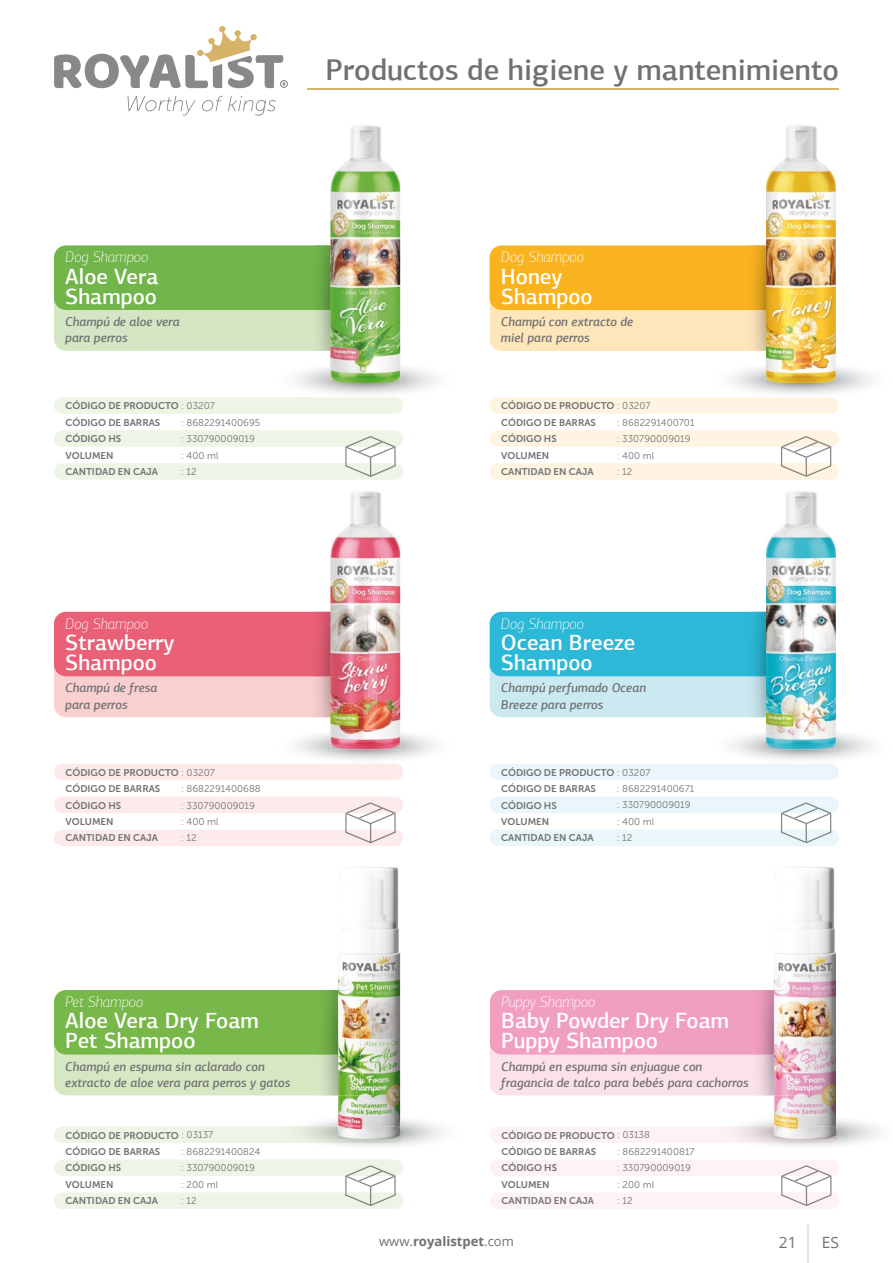
<style>
.page{position:relative;width:893px;height:1263px;background:#fff}
.page>*{position:absolute;margin:0;border:0;box-sizing:border-box;transform-origin:0 0}
.t1{font:500 30px "PF Agora Sans Pro";color:#707172}
.t2{font:500 22.05px/19.8px "PF Agora Sans Pro";color:#fff}
.t3{font:15.6px "Open Sans";color:#707172}
.t4{font:italic 100 15.3px "PF Agora Sans Pro";color:#fff}
.t5{font:700 13.05px "Open Sans";color:#707172}
.t6{font:italic 500 12.75px/16.5px "PF Agora Sans Pro";color:#707172}
.t7{font:9.75px/16.4px "Museo Sans 700";color:#707172}
.t8{font:9.75px/16.4px "Museo Sans 300";color:#707172}
.s1{font-family:"Museo Sans 300"}
.s2{font-weight:400}
</style>
<div class="page">
<svg style="left:54px;top:26px;width:234px;height:62px"></svg>
<svg style="left:128px;top:96px;width:67px;height:20px"></svg>
<svg style="left:202px;top:96px;width:20px;height:15px"></svg>
<svg style="left:228px;top:96px;width:48px;height:20px"></svg>
<hr style="left:807px;top:1226px;width:1px;height:37px;background:#e3e4e4">
<div style="left:54px;top:397px;width:349px;height:17px;background:#edf5e7;border-radius:8px"></div>
<div style="left:54px;top:764px;width:349px;height:16px;background:#fdebeb;border-radius:8px"></div>
<div style="left:490px;top:397px;width:349px;height:17px;background:#fff4e2;border-radius:8px"></div>
<div style="left:490px;top:764px;width:349px;height:16px;background:#eaf6f9;border-radius:8px"></div>
<div style="left:54px;top:430px;width:349px;height:17px;background:#edf5e7;border-radius:8px"></div>
<div style="left:54px;top:797px;width:349px;height:16px;background:#fdebeb;border-radius:8px"></div>
<div style="left:490px;top:430px;width:349px;height:17px;background:#fff4e2;border-radius:8px"></div>
<div style="left:490px;top:797px;width:349px;height:16px;background:#eaf6f9;border-radius:8px"></div>
<div style="left:54px;top:463px;width:349px;height:17px;background:#edf5e7;border-radius:8px"></div>
<div style="left:54px;top:830px;width:349px;height:16px;background:#fdebeb;border-radius:8px"></div>
<div style="left:490px;top:463px;width:349px;height:17px;background:#fff4e2;border-radius:8px"></div>
<div style="left:490px;top:830px;width:349px;height:16px;background:#eaf6f9;border-radius:8px"></div>
<div style="left:54px;top:286px;width:323px;height:65px;background:#d4e6c4;border-radius:12px"></div>
<div style="left:54px;top:653px;width:323px;height:64px;background:#f9cfd0;border-radius:12px"></div>
<div style="left:490px;top:286px;width:322px;height:65px;background:#fee5ba;border-radius:12px"></div>
<div style="left:490px;top:653px;width:322px;height:64px;background:#cbe9f1;border-radius:12px"></div>
<div style="left:54px;top:245px;width:323px;height:65px;background:#71b54b;border-radius:12px"></div>
<div style="left:54px;top:612px;width:323px;height:64px;background:#e96077;border-radius:12px"></div>
<div style="left:490px;top:245px;width:322px;height:65px;background:#f8b31e;border-radius:12px"></div>
<div style="left:490px;top:612px;width:322px;height:64px;background:#2bb9d7;border-radius:12px"></div>
<div style="left:490px;top:1126px;width:349px;height:17px;background:#fdf3f7;border-radius:8px"></div>
<div style="left:54px;top:1126px;width:349px;height:17px;background:#eef5e7;border-radius:8px"></div>
<div style="left:490px;top:1159px;width:349px;height:17px;background:#fdf3f7;border-radius:8px"></div>
<div style="left:54px;top:1159px;width:349px;height:17px;background:#eef5e7;border-radius:8px"></div>
<div style="left:490px;top:1192px;width:349px;height:17px;background:#fdf3f7;border-radius:8px"></div>
<div style="left:54px;top:1192px;width:349px;height:17px;background:#eef5e7;border-radius:8px"></div>
<div style="left:54px;top:1031px;width:307px;height:64px;background:#d6e7c4;border-radius:12px"></div>
<div style="left:54px;top:990px;width:307px;height:64px;background:#78b74a;border-radius:12px"></div>
<img style="left:283px;top:1126px;width:120px;height:17px">
<img style="left:338px;top:867px;width:62px;height:248px">
<img style="left:338px;top:1054px;width:23px;height:41px">
<img style="left:338px;top:990px;width:23px;height:64px">
<img style="left:338px;top:1115px;width:62px;height:11px">
<img style="left:338px;top:1126px;width:62px;height:13px">
<div style="left:490px;top:1031px;width:306px;height:64px;background:#fae1ec;border-radius:12px"></div>
<div style="left:490px;top:990px;width:306px;height:64px;background:#f19fc1;border-radius:12px"></div>
<img style="left:733px;top:1126px;width:106px;height:17px">
<img style="left:774px;top:867px;width:62px;height:248px">
<img style="left:774px;top:1054px;width:22px;height:41px">
<img style="left:774px;top:990px;width:22px;height:64px">
<img style="left:774px;top:1115px;width:62px;height:11px">
<img style="left:774px;top:1126px;width:62px;height:13px">
<svg style="left:345px;top:1165px;width:51px;height:41px"></svg>
<svg style="left:781px;top:1165px;width:50px;height:41px"></svg>
<svg style="left:345px;top:436px;width:51px;height:41px"></svg>
<svg style="left:345px;top:802px;width:51px;height:41px"></svg>
<svg style="left:781px;top:436px;width:50px;height:41px"></svg>
<svg style="left:781px;top:802px;width:50px;height:41px"></svg>
<img style="left:312px;top:245px;width:18px;height:106px">
<img style="left:748px;top:245px;width:18px;height:106px">
<img style="left:330px;top:125px;width:70px;height:258px">
<img style="left:369px;top:309px;width:8px;height:42px">
<img style="left:369px;top:246px;width:8px;height:63px">
<img style="left:330px;top:245px;width:39px;height:106px">
<img style="left:330px;top:491px;width:70px;height:238px">
<img style="left:369px;top:676px;width:8px;height:41px">
<img style="left:369px;top:612px;width:8px;height:64px">
<img style="left:330px;top:612px;width:39px;height:105px">
<img style="left:330px;top:729px;width:70px;height:20px">
<img style="left:766px;top:125px;width:70px;height:258px">
<img style="left:804px;top:309px;width:8px;height:42px">
<img style="left:804px;top:246px;width:8px;height:63px">
<img style="left:766px;top:245px;width:38px;height:106px">
<img style="left:766px;top:491px;width:70px;height:238px">
<img style="left:804px;top:676px;width:8px;height:41px">
<img style="left:804px;top:612px;width:8px;height:64px">
<img style="left:766px;top:612px;width:38px;height:105px">
<img style="left:766px;top:729px;width:70px;height:20px">
<hr style="left:307px;top:89px;width:532px;height:1px;background:#d7b369">
<h1 class="t1" style="left:326px;top:51px;width:515px">Productos de higiene y mantenimiento</h1>
<h3 class="t4" style="left:65px;top:248px;width:85px">Dog Shampoo</h3>
<h2 class="t2" style="left:65px;top:266px;width:95px">Aloe Vera<br>Shampoo</h2>
<h3 class="t6" style="left:65px;top:313px;width:116px">Champú de aloe vera para perros</h3>
<p class="t7" style="left:66px;top:398px;width:151px">CÓDIGO DE PRODUCTO <span class="s1">: 03207<br></span>CÓDIGO DE BARRAS<br>CÓDIGO HS<br>VOLUMEN<br>CANTIDAD EN CAJA</p>
<p class="t8" style="left:181px;top:414px;width:81px">: 8682291400695 : 330790009019<br>: 400 ml<br>: 12</p>
<h3 class="t4" style="left:65px;top:615px;width:85px">Dog Shampoo</h3>
<h2 class="t2" style="left:65px;top:632px;width:111px">Strawberry<br>Shampoo</h2>
<h3 class="t6" style="left:65px;top:680px;width:94px">Champú de fresa para perros</h3>
<p class="t7" style="left:66px;top:764px;width:151px">CÓDIGO DE PRODUCTO <span class="s1">: 03207<br></span>CÓDIGO DE BARRAS<br>CÓDIGO HS<br>VOLUMEN<br>CANTIDAD EN CAJA</p>
<p class="t8" style="left:181px;top:781px;width:81px">: 8682291400688 : 330790009019<br>: 400 ml<br>: 12</p>
<h3 class="t4" style="left:65px;top:993px;width:80px">Pet Shampoo</h3>
<h2 class="t2" style="left:65px;top:1011px;width:195px">Aloe Vera Dry Foam<br>Pet Shampoo</h2>
<h3 class="t6" style="left:65px;top:1058px;width:227px">Champú en espuma sin aclarado con extracto de aloe vera para perros y gatos</h3>
<p class="t7" style="left:66px;top:1127px;width:149px">CÓDIGO DE PRODUCTO <span class="s1">: 03137<br></span>CÓDIGO DE BARRAS<br>CÓDIGO HS<br>VOLUMEN<br>CANTIDAD EN CAJA</p>
<p class="t8" style="left:181px;top:1143px;width:81px">: 8682291400824 : 330790009019<br>: 200 ml<br>: 12</p>
<h3 class="t4" style="left:501px;top:248px;width:85px">Dog Shampoo</h3>
<h2 class="t2" style="left:501px;top:266px;width:93px">Honey<br>Shampoo</h2>
<h3 class="t6" style="left:501px;top:313px;width:134px">Champú con extracto de miel para perros</h3>
<p class="t7" style="left:501px;top:398px;width:151px">CÓDIGO DE PRODUCTO <span class="s1">: 03207<br></span>CÓDIGO DE BARRAS<br>CÓDIGO HS<br>VOLUMEN<br>CANTIDAD EN CAJA</p>
<p class="t8" style="left:617px;top:414px;width:79px">: 8682291400701 : 330790009019 : 400 ml<br>: 12</p>
<h3 class="t4" style="left:501px;top:615px;width:85px">Dog Shampoo</h3>
<h2 class="t2" style="left:501px;top:632px;width:136px">Ocean Breeze<br>Shampoo</h2>
<h3 class="t6" style="left:501px;top:680px;width:147px">Champú perfumado Ocean<br>Breeze para perros</h3>
<p class="t7" style="left:501px;top:764px;width:151px">CÓDIGO DE PRODUCTO <span class="s1">: 03207<br></span>CÓDIGO DE BARRAS<br>CÓDIGO HS<br>VOLUMEN<br>CANTIDAD EN CAJA</p>
<p class="t8" style="left:617px;top:781px;width:79px">: 8682291400671 : 330790009019 : 400 ml<br>: 12</p>
<h3 class="t4" style="left:501px;top:993px;width:96px">Puppy Shampoo</h3>
<h2 class="t2" style="left:501px;top:1011px;width:230px">Baby Powder Dry Foam<br>Puppy Shampoo</h2>
<h3 class="t6" style="left:501px;top:1058px;width:249px">Champú en espuma sin enjuague con fragancia de talco para bebés para cachorros</h3>
<p class="t7" style="left:501px;top:1127px;width:150px">CÓDIGO DE PRODUCTO <span class="s1">: 03138<br></span>CÓDIGO DE BARRAS<br>CÓDIGO HS<br>VOLUMEN<br>CANTIDAD EN CAJA</p>
<p class="t8" style="left:617px;top:1143px;width:79px">: 8682291400817 : 330790009019 : 200 ml<br>: 12</p>
<h3 class="t5" style="left:379px;top:1232px;width:136px"><span class="s2">www.</span>royalistpet<span class="s2">.com</span></h3>
<h3 class="t3" style="left:779px;top:1232px;width:19px">21</h3>
<h3 class="t3" style="left:822px;top:1232px;width:19px">ES</h3>
</div>
